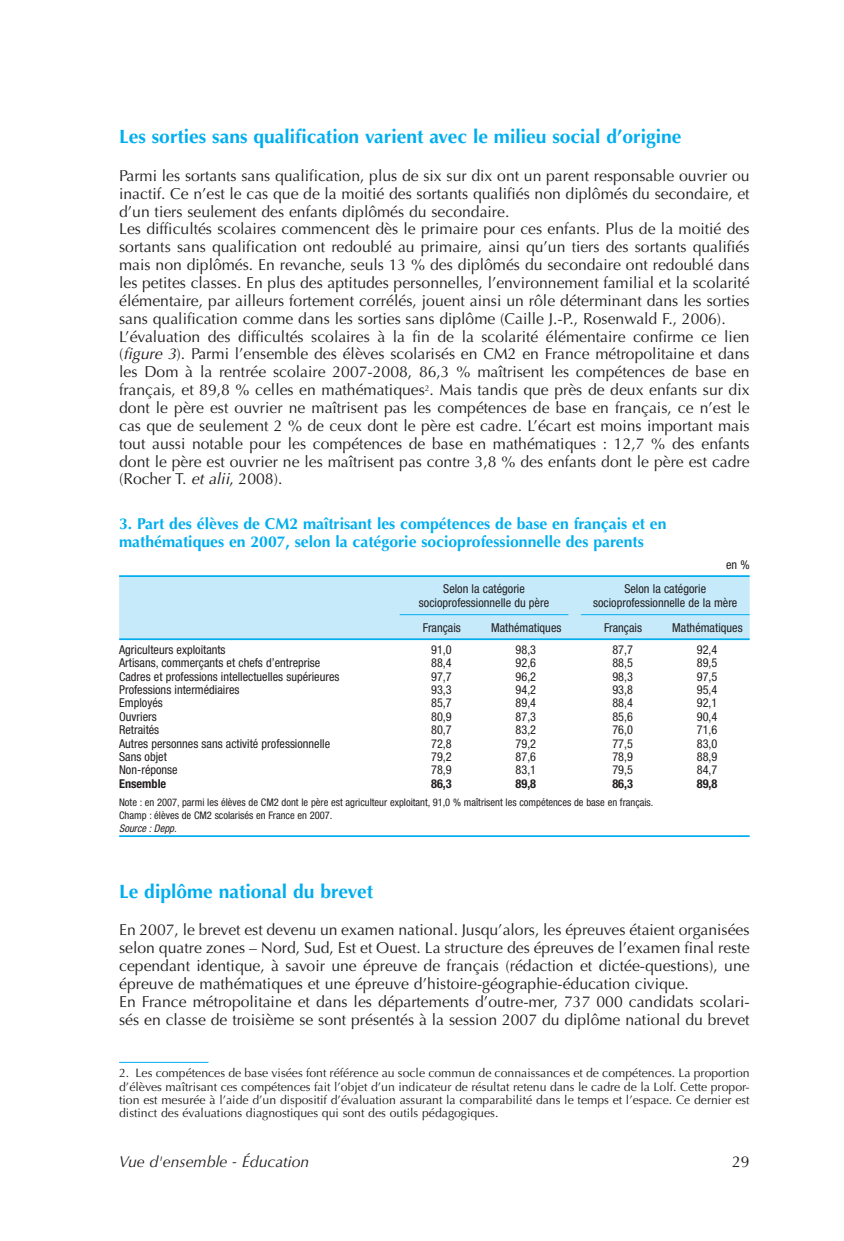
<style>
.page{position:relative;width:844px;height:1241px;background:#fff}
.page>*{position:absolute;margin:0;border:0;box-sizing:border-box;transform-origin:0 0}
.t1{font:700 19.25px "Optima";color:#00aeef}
.t2{font:15.75px/17.8px "Optima";color:#231f20}
.t3{font:700 15.75px/17.8px "Optima";color:#00aeef}
.t4{font:italic 15.75px "Optima";color:#231f20}
.t5{font:condensed 12.25px/14px "Helvetica Neue";color:#231f20;text-align:center}
.t6{font:12.25px/13.1px "Optima";color:#231f20;text-align:justify}
.t7{font:700 condensed 12.25px "Helvetica Neue";color:#231f20}
.t8{font:condensed 10.5px/13.1px "Helvetica Neue";color:#231f20}
.t9{font:italic condensed 10.5px "Helvetica Neue";color:#231f20}
.s1{font-style:italic}
</style>
<div class="page">
<hr style="left:119px;top:1061px;width:89px;height:1px;background:#00aeef">
<div style="left:119px;top:577px;width:630px;height:61px;background:#c6eafa"></div>
<hr style="left:119px;top:638px;width:630px;height:2px;background:#00aeef">
<hr style="left:119px;top:835px;width:630px;height:1px;background:#00aeef">
<hr style="left:119px;top:575px;width:630px;height:2px;background:#00aeef">
<hr style="left:399px;top:614px;width:169px;height:1px;background:#00aeef">
<hr style="left:580px;top:614px;width:169px;height:1px;background:#00aeef">
<p class="t1" style="left:119px;top:129px;width:563px">Les sorties sans qualification varient avec le milieu social d’origine</p>
<p class="t2" style="left:119px;top:168px;width:632px">Parmi les sortants sans qualification, plus de six sur dix ont un parent responsable ouvrier ou inactif. Ce n’est le cas que de la moitié des sortants qualifiés non diplômés du secondaire, et d’un tiers seulement des enfants diplômés du secondaire.<br>Les difficultés scolaires commencent dès le primaire pour ces enfants. Plus de la moitié des sortants sans qualification ont redoublé au primaire, ainsi qu’un tiers des sortants qualifiés mais non diplômés. En revanche, seuls 13 % des diplômés du secondaire ont redoublé dans les petites classes. En plus des aptitudes personnelles, l’environnement familial et la scolarité élémentaire, par ailleurs fortement corrélés, jouent ainsi un rôle déterminant dans les sorties sans qualification comme dans les sorties sans diplôme (Caille J.-P., Rosenwald F., 2006).<br>L’évaluation des difficultés scolaires à la fin de la scolarité élémentaire confirme ce lien (<span class="s1">figure 3</span>). Parmi l’ensemble des élèves scolarisés en CM2 en France métropolitaine et dans les Dom à la rentrée scolaire 2007-2008, 86,3 % maîtrisent les compétences de base en français, et 89,8 % celles en mathématiques<sup>2</sup>. Mais tandis que près de deux enfants sur dix dont le père est ouvrier ne maîtrisent pas les compétences de base en français, ce n’est le cas que de seulement 2 % de ceux dont le père est cadre. L’écart est moins important mais tout aussi notable pour les compétences de base en mathématiques : 12,7 % des enfants dont le père est ouvrier ne les maîtrisent pas contre 3,8 % des enfants dont le père est cadre (Rocher T. <span class="s1">et alii</span>, 2008).</p>
<p class="t3" style="left:119px;top:516px;width:549px">3. Part des élèves de CM2 maîtrisant les compétences de base en français et en mathématiques en 2007, selon la catégorie socioprofessionnelle des parents</p>
<p class="t5" style="left:725px;top:558px;width:25px">en %</p>
<p class="t5" style="left:419px;top:583px;width:132px">Selon la catégorie socioprofessionnelle du père</p>
<p class="t5" style="left:593px;top:583px;width:146px">Selon la catégorie socioprofessionnelle de la mère</p>
<p class="t5" style="left:422px;top:621px;width:40px">Français</p>
<p class="t5" style="left:491px;top:621px;width:72px">Mathématiques</p>
<p class="t5" style="left:604px;top:621px;width:40px">Français</p>
<p class="t5" style="left:672px;top:621px;width:72px">Mathématiques</p>
<p class="t5" style="left:119px;top:643px;width:108px">Agriculteurs exploitants</p>
<p class="t5" style="left:431px;top:643px;width:22px">91,0</p>
<p class="t5" style="left:515px;top:643px;width:22px">98,3</p>
<p class="t5" style="left:612px;top:643px;width:22px">87,7</p>
<p class="t5" style="left:696px;top:643px;width:22px">92,4</p>
<p class="t5" style="left:119px;top:656px;width:203px">Artisans, commerçants et chefs d’entreprise</p>
<p class="t5" style="left:431px;top:656px;width:22px">88,4</p>
<p class="t5" style="left:515px;top:656px;width:22px">92,6</p>
<p class="t5" style="left:612px;top:656px;width:22px">88,5</p>
<p class="t5" style="left:696px;top:656px;width:22px">89,5</p>
<p class="t5" style="left:119px;top:670px;width:222px">Cadres et professions intellectuelles supérieures</p>
<p class="t5" style="left:431px;top:670px;width:22px">97,7</p>
<p class="t5" style="left:515px;top:670px;width:22px">96,2</p>
<p class="t5" style="left:612px;top:670px;width:22px">98,3</p>
<p class="t5" style="left:696px;top:670px;width:22px">97,5</p>
<p class="t5" style="left:119px;top:683px;width:122px">Professions intermédiaires</p>
<p class="t5" style="left:431px;top:683px;width:22px">93,3</p>
<p class="t5" style="left:515px;top:683px;width:22px">94,2</p>
<p class="t5" style="left:612px;top:683px;width:22px">93,8</p>
<p class="t5" style="left:696px;top:683px;width:22px">95,4</p>
<p class="t5" style="left:119px;top:697px;width:45px">Employés</p>
<p class="t5" style="left:431px;top:697px;width:22px">85,7</p>
<p class="t5" style="left:515px;top:697px;width:22px">89,4</p>
<p class="t5" style="left:612px;top:697px;width:22px">88,4</p>
<p class="t5" style="left:696px;top:697px;width:22px">92,1</p>
<p class="t5" style="left:119px;top:710px;width:39px">Ouvriers</p>
<p class="t5" style="left:431px;top:710px;width:22px">80,9</p>
<p class="t5" style="left:515px;top:710px;width:22px">87,3</p>
<p class="t5" style="left:612px;top:710px;width:22px">85,6</p>
<p class="t5" style="left:696px;top:710px;width:22px">90,4</p>
<p class="t5" style="left:119px;top:723px;width:42px">Retraités</p>
<p class="t5" style="left:431px;top:723px;width:22px">80,7</p>
<p class="t5" style="left:515px;top:723px;width:22px">83,2</p>
<p class="t5" style="left:612px;top:723px;width:22px">76,0</p>
<p class="t5" style="left:696px;top:723px;width:22px">71,6</p>
<p class="t5" style="left:119px;top:737px;width:212px">Autres personnes sans activité professionnelle</p>
<p class="t5" style="left:431px;top:737px;width:22px">72,8</p>
<p class="t5" style="left:515px;top:737px;width:22px">79,2</p>
<p class="t5" style="left:612px;top:737px;width:22px">77,5</p>
<p class="t5" style="left:696px;top:737px;width:22px">83,0</p>
<p class="t5" style="left:119px;top:750px;width:49px">Sans objet</p>
<p class="t5" style="left:431px;top:750px;width:22px">79,2</p>
<p class="t5" style="left:515px;top:750px;width:22px">87,6</p>
<p class="t5" style="left:612px;top:750px;width:22px">78,9</p>
<p class="t5" style="left:696px;top:750px;width:22px">88,9</p>
<p class="t5" style="left:119px;top:763px;width:60px">Non-réponse</p>
<p class="t5" style="left:431px;top:763px;width:22px">78,9</p>
<p class="t5" style="left:515px;top:763px;width:22px">83,1</p>
<p class="t5" style="left:612px;top:763px;width:22px">79,5</p>
<p class="t5" style="left:696px;top:763px;width:22px">84,7</p>
<p class="t7" style="left:119px;top:778px;width:49px">Ensemble</p>
<p class="t7" style="left:431px;top:778px;width:22px">86,3</p>
<p class="t7" style="left:515px;top:778px;width:22px">89,8</p>
<p class="t7" style="left:612px;top:778px;width:22px">86,3</p>
<p class="t7" style="left:696px;top:778px;width:22px">89,8</p>
<p class="t8" style="left:119px;top:796px;width:535px">Note : en 2007, parmi les élèves de CM2 dont le père est agriculteur exploitant, 91,0 % maîtrisent les compétences de base en français.<br>Champ : élèves de CM2 scolarisés en France en 2007.</p>
<p class="t9" style="left:119px;top:824px;width:59px">Source : Depp.</p>
<p class="t1" style="left:119px;top:882px;width:255px">Le diplôme national du brevet</p>
<p class="t2" style="left:119px;top:922px;width:631px">En 2007, le brevet est devenu un examen national. Jusqu’alors, les épreuves étaient organisées selon quatre zones – Nord, Sud, Est et Ouest. La structure des épreuves de l’examen final reste cependant identique, à savoir une épreuve de français (rédaction et dictée-questions), une épreuve de mathématiques et une épreuve d’histoire-géographie-éducation civique.<br>En France métropolitaine et dans les départements d’outre-mer, 737 000 candidats scolari&shy;sés en classe de troisième se sont présentés à la session 2007 du diplôme national du brevet</p>
<p class="t6" style="left:119px;top:1067px;width:631px">2. Les compétences de base visées font référence au socle commun de connaissances et de compétences. La proportion d’élèves maîtrisant ces compétences fait l’objet d’un indicateur de résultat retenu dans le cadre de la Lolf. Cette propor&shy;tion est mesurée à l’aide d’un dispositif d’évaluation assurant la comparabilité dans le temps et l’espace. Ce dernier est distinct des évaluations diagnostiques qui sont des outils pédagogiques.</p>
<p class="t4" style="left:119px;top:1154px;width:191px">Vue d'ensemble - Éducation</p>
<p class="t2" style="left:732px;top:1153px;width:19px">29</p>
</div>
